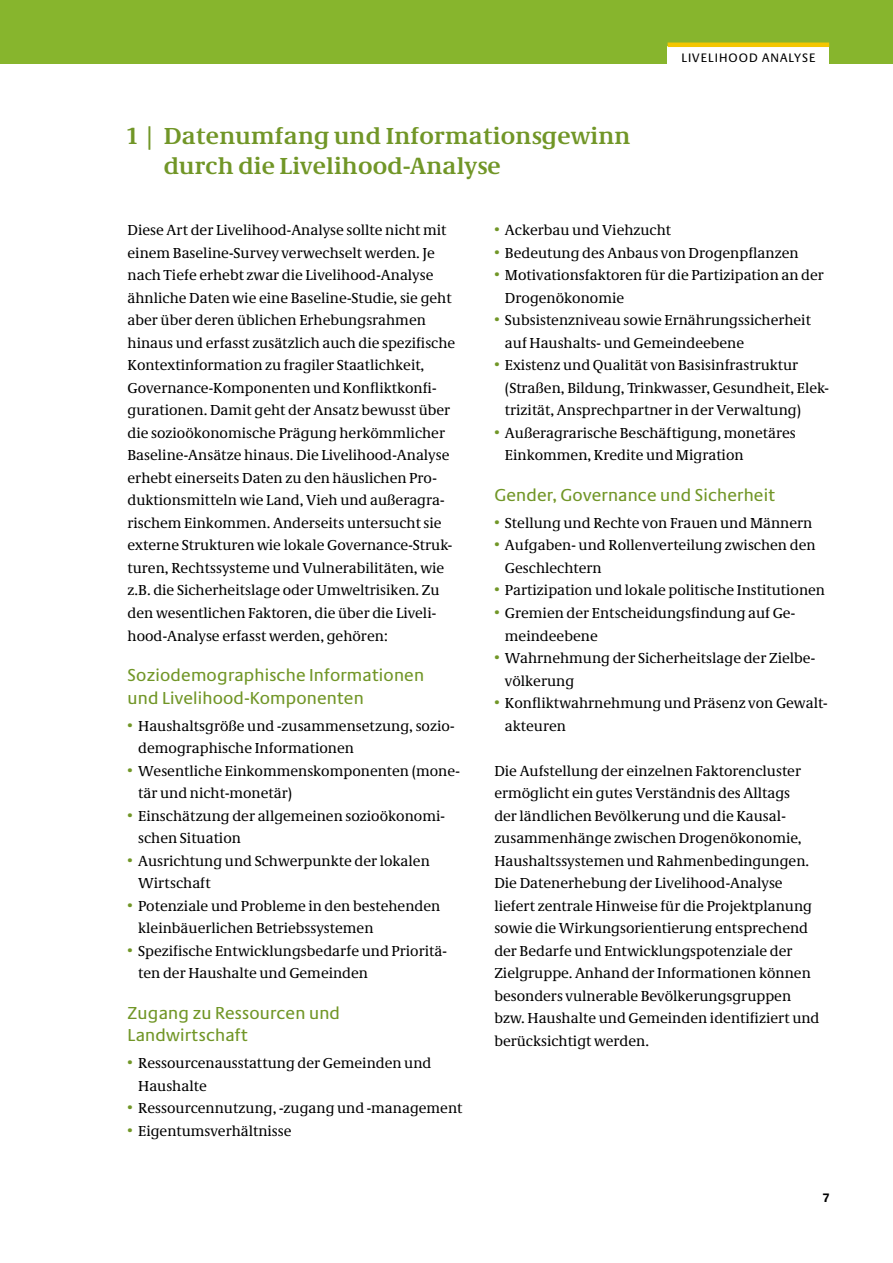
<style>
.page{position:relative;width:893px;height:1263px;background:#fff}
.page>*{position:absolute;margin:0;border:0;box-sizing:border-box;transform-origin:0 0}
.t1{font:700 24px/30px "Neue Demos";letter-spacing:.01em;color:#719627}
.t2{font:18px/22.5px "Neue Praxis";letter-spacing:.01em;color:#719627}
.t3{font:15px/22.5px "Neue Demos";color:#000}
.t4{font:12.75px "Neue Praxis";letter-spacing:.08em;color:#000}
.t5{font:700 12.75px "Neue Praxis";color:#000}
.s1{color:#719627}
</style>
<div class="page">
<div style="left:0;top:0;width:893px;height:63px;background:#87b52d"></div>
<div style="left:668px;top:46px;width:161px;height:23px;background:#fff"></div>
<hr style="left:668px;top:43px;width:161px;height:4px;background:#f4c600">
<h1 class="t1" style="left:164px;top:121px;width:468px;text-indent:-36px">1 | Datenumfang und Informationsgewinn durch die Livelihood-Analyse</h1>
<p class="t4" style="left:681px;top:50px;width:136px">Livelihood Analyse</p>
<p class="t3" style="left:128px;top:219px;width:329px">Diese Art der Livelihood-Analyse sollte nicht mit einem Baseline-Survey verwechselt werden. Je nach Tiefe erhebt zwar die Livelihood-Analyse ähnliche Daten wie eine Baseline-Studie, sie geht aber über deren üblichen Erhebungsrahmen hinaus und erfasst zusätzlich auch die spezifische Kontextinformation zu fragiler Staatlichkeit, Governance-Komponenten und Konfliktkonfi&shy;gurationen. Damit geht der Ansatz bewusst über die sozioökonomische Prägung herkömmlicher Baseline-Ansätze hinaus. Die Livelihood-Analyse erhebt einerseits Daten zu den häuslichen Pro&shy;duktionsmitteln wie Land, Vieh und außeragra&shy;rischem Einkommen. Anderseits untersucht sie externe Strukturen wie lokale Governance-Struk&shy;turen, Rechtssysteme und Vulnerabilitäten, wie z.B. die Sicherheitslage oder Umweltrisiken. Zu den wesentlichen Faktoren, die über die Liveli&shy;hood-Analyse erfasst werden, gehören:</p>
<p class="t2" style="left:128px;top:663px;width:298px">Soziodemographische I nformationen und Livelihood-Komponenten</p>
<p class="t3" style="left:138px;top:714px;width:318px;text-indent:-11px"><span class="s1">•</span> Haushaltsgröße und -zusammensetzung, sozio&shy;demographische Informationen</p>
<p class="t3" style="left:138px;top:759px;width:323px;text-indent:-11px"><span class="s1">•</span> Wesentliche Einkommenskomponenten (mone&shy;tär und nicht-monetär)</p>
<p class="t3" style="left:138px;top:804px;width:308px;text-indent:-11px"><span class="s1">•</span> Einschätzung der allgemeinen sozioökonomi&shy;schen Situation</p>
<p class="t3" style="left:138px;top:849px;width:293px;text-indent:-11px"><span class="s1">•</span> Ausrichtung und Schwerpunkte der lokalen<br>Wirtschaft</p>
<p class="t3" style="left:138px;top:894px;width:304px;text-indent:-11px"><span class="s1">•</span> Potenziale und Probleme in den bestehenden kleinbäuerlichen Betriebssystemen</p>
<p class="t3" style="left:138px;top:939px;width:310px;text-indent:-11px"><span class="s1">•</span> Spezifische Entwicklungsbedarfe und Prioritä&shy;ten der Haushalte und Gemeinden</p>
<p class="t2" style="left:128px;top:1001px;width:214px">Zugang zu Ressourcen und<br>Landwirtschaft</p>
<p class="t3" style="left:138px;top:1051px;width:295px;text-indent:-11px"><span class="s1">•</span> Ressourcenausstattung der Gemeinden und<br>Haushalte</p>
<p class="t3" style="left:128px;top:1096px;width:336px"><span class="s1">•</span> Ressourcennutzung, -zugang und -management</p>
<p class="t3" style="left:128px;top:1119px;width:165px"><span class="s1">•</span> Eigentumsverhältnisse</p>
<p class="t3" style="left:494px;top:219px;width:178px"><span class="s1">•</span> Ackerbau und Viehzucht</p>
<p class="t3" style="left:494px;top:241px;width:306px"><span class="s1">•</span> Bedeutung des Anbaus von Drogenpflanzen</p>
<p class="t3" style="left:505px;top:264px;width:320px;text-indent:-11px"><span class="s1">•</span> Motivationsfaktoren für die Partizipation an der<br>Drogenökonomie</p>
<p class="t3" style="left:505px;top:309px;width:307px;text-indent:-11px"><span class="s1">•</span> Subsistenzniveau sowie Ernährungssicherheit auf Haushalts- und Gemeindeebene</p>
<p class="t3" style="left:505px;top:354px;width:326px;text-indent:-11px"><span class="s1">•</span> Existenz und Qualität von Basisinfrastruktur (Straßen, Bildung, Trinkwasser, Gesundheit, Elek&shy;trizität, Ansprechpartner in der Verwaltung)</p>
<p class="t3" style="left:505px;top:421px;width:292px;text-indent:-11px"><span class="s1">•</span> Außeragrarische Beschäftigung, monetäres<br>Einkommen, Kredite und Migration</p>
<p class="t2" style="left:494px;top:483px;width:282px">Gender, Governance und Sicherheit</p>
<p class="t3" style="left:494px;top:511px;width:320px"><span class="s1">•</span> Stellung und Rechte von Frauen und Männern</p>
<p class="t3" style="left:505px;top:534px;width:312px;text-indent:-11px"><span class="s1">•</span> Aufgaben- und Rollenverteilung zwischen den<br>Geschlechtern</p>
<p class="t3" style="left:494px;top:579px;width:332px"><span class="s1">•</span> Partizipation und lokale politische Institutionen</p>
<p class="t3" style="left:505px;top:601px;width:292px;text-indent:-11px"><span class="s1">•</span> Gremien der Entscheidungsfindung auf Ge&shy;meindeebene</p>
<p class="t3" style="left:505px;top:646px;width:312px;text-indent:-11px"><span class="s1">•</span> Wahrnehmung der Sicherheitslage der Zielbe&shy;völkerung</p>
<p class="t3" style="left:505px;top:691px;width:324px;text-indent:-11px"><span class="s1">•</span> Konfliktwahrnehmung und Präsenz von Gewalt&shy;akteuren</p>
<p class="t3" style="left:494px;top:759px;width:327px">Die Aufstellung der einzelnen Faktorencluster ermöglicht ein gutes Verständnis des Alltags<br>der ländlichen Bevölkerung und die Kausal&shy;zusammenhänge zwischen Drogenökonomie, Haushaltssystemen und Rahmenbedingungen.<br>Die Datenerhebung der Livelihood-Analyse liefert zentrale Hinweise für die Projektplanung sowie die Wirkungsorientierung entsprechend der Bedarfe und Entwicklungspotenziale der Zielgruppe. Anhand der Informationen können besonders vulnerable Bevölkerungsgruppen bzw. Haushalte und Gemeinden identifiziert und berücksichtigt werden.</p>
<p class="t5" style="left:823px;top:1190px;width:7px">7</p>
</div>
